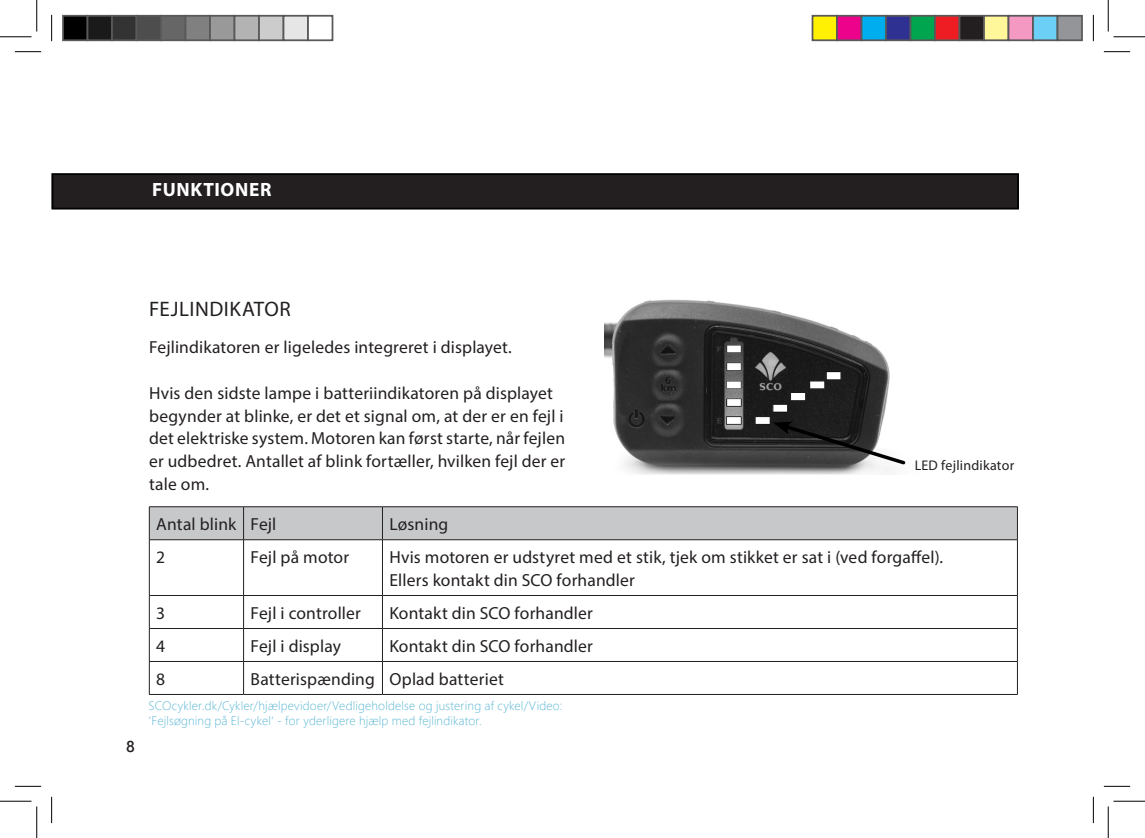
<style>
.page{position:relative;width:1145px;height:838px;background:#fff}
.page>*{position:absolute;margin:0;border:0;box-sizing:border-box;transform-origin:0 0}
.Overskrift{font:22.75px "Myriad Pro";letter-spacing:.015em;color:#fff}
.Underoverskrift{font:21px "Myriad Pro";letter-spacing:.025em;color:#231f20}
.Indhold_over{font:700 19.25px "Myriad Pro";letter-spacing:.035em;color:#fff}
.Brødtekst{font:17.5px/22.8px "Myriad Pro";letter-spacing:.01em;color:#231f20}
.t1{font:15.75px "Webly Sleek UI Semibold";color:#231f20}
.Figurtekst{font:14px "Myriad Pro";letter-spacing:.015em;color:#231f20}
.t2{font:12.25px/15.8px "Webly Sleek UI Light";letter-spacing:.015em;color:#59b6d5}
</style>
<div class="page">
<div style="left:150px;top:507px;width:867px;height:32px;background:#c7c8ca"></div>
<hr style="left:149px;top:595px;width:95px;height:1px;background:#231f20">
<hr style="left:244px;top:595px;width:138px;height:1px;background:#231f20">
<hr style="left:382px;top:595px;width:636px;height:1px;background:#231f20">
<hr style="left:149px;top:628px;width:95px;height:1px;background:#231f20">
<hr style="left:244px;top:628px;width:138px;height:1px;background:#231f20">
<hr style="left:382px;top:628px;width:636px;height:1px;background:#231f20">
<hr style="left:149px;top:661px;width:95px;height:1px;background:#231f20">
<hr style="left:244px;top:661px;width:138px;height:1px;background:#231f20">
<hr style="left:382px;top:661px;width:636px;height:1px;background:#231f20">
<hr style="left:243px;top:507px;width:1px;height:32px;background:#231f20">
<hr style="left:382px;top:507px;width:1px;height:32px;background:#231f20">
<hr style="left:149px;top:540px;width:1px;height:55px;background:#231f20">
<hr style="left:243px;top:540px;width:1px;height:55px;background:#231f20">
<hr style="left:382px;top:540px;width:1px;height:55px;background:#231f20">
<hr style="left:1017px;top:540px;width:1px;height:55px;background:#231f20">
<hr style="left:149px;top:595px;width:1px;height:33px;background:#231f20">
<hr style="left:243px;top:595px;width:1px;height:33px;background:#231f20">
<hr style="left:382px;top:595px;width:1px;height:33px;background:#231f20">
<hr style="left:1017px;top:595px;width:1px;height:33px;background:#231f20">
<hr style="left:149px;top:628px;width:1px;height:33px;background:#231f20">
<hr style="left:243px;top:628px;width:1px;height:33px;background:#231f20">
<hr style="left:382px;top:628px;width:1px;height:33px;background:#231f20">
<hr style="left:1017px;top:628px;width:1px;height:33px;background:#231f20">
<hr style="left:149px;top:661px;width:1px;height:33px;background:#231f20">
<hr style="left:243px;top:661px;width:1px;height:33px;background:#231f20">
<hr style="left:382px;top:661px;width:1px;height:33px;background:#231f20">
<hr style="left:1017px;top:661px;width:1px;height:33px;background:#231f20">
<hr style="left:149px;top:694px;width:95px;height:1px;background:#231f20">
<hr style="left:244px;top:694px;width:138px;height:1px;background:#231f20">
<hr style="left:382px;top:694px;width:636px;height:1px;background:#231f20">
<hr style="left:149px;top:506px;width:95px;height:1px;background:#231f20">
<hr style="left:149px;top:507px;width:1px;height:32px;background:#231f20">
<hr style="left:244px;top:506px;width:138px;height:1px;background:#231f20">
<hr style="left:382px;top:506px;width:636px;height:1px;background:#231f20">
<hr style="left:1017px;top:507px;width:1px;height:32px;background:#231f20">
<hr style="left:149px;top:539px;width:95px;height:1px;background:#231f20">
<hr style="left:244px;top:539px;width:138px;height:1px;background:#231f20">
<hr style="left:382px;top:539px;width:636px;height:1px;background:#231f20">
<img style="left:605px;top:299px;width:286px;height:176px">
<svg style="left:773px;top:421px;width:133px;height:46px"></svg>
<div style="left:53px;top:174px;width:965px;height:35px;background:#231f20"></div>
<div style="left:52px;top:173px;width:967px;height:36px;border:2px solid #000"></div>
<svg style="left:15px;top:51px;width:26px;height:1px"></svg>
<svg style="left:1104px;top:51px;width:26px;height:1px"></svg>
<svg style="left:15px;top:786px;width:26px;height:1px"></svg>
<svg style="left:1104px;top:786px;width:26px;height:1px"></svg>
<svg style="left:51px;top:15px;width:1px;height:26px"></svg>
<svg style="left:51px;top:796px;width:1px;height:27px"></svg>
<svg style="left:1093px;top:15px;width:1px;height:26px"></svg>
<svg style="left:1093px;top:796px;width:1px;height:27px"></svg>
<hr style="left:0;top:36px;width:32px;height:1px;background:#000">
<hr style="left:1113px;top:36px;width:32px;height:1px;background:#000">
<hr style="left:0;top:800px;width:32px;height:1px;background:#000">
<hr style="left:1113px;top:800px;width:32px;height:1px;background:#000">
<hr style="left:36px;top:0;width:1px;height:31px;background:#000">
<hr style="left:36px;top:806px;width:1px;height:31px;background:#000">
<hr style="left:1108px;top:0;width:1px;height:31px;background:#000">
<hr style="left:1108px;top:806px;width:1px;height:31px;background:#000">
<div style="left:63px;top:16px;width:25px;height:24px;background:#000"></div>
<div style="left:62px;top:15px;width:26px;height:26px;border:2px solid #595959"></div>
<div style="left:88px;top:16px;width:24px;height:24px;background:#1a1a1a"></div>
<div style="left:87px;top:15px;width:26px;height:26px;border:2px solid #595959"></div>
<div style="left:112px;top:16px;width:25px;height:24px;background:#333"></div>
<div style="left:111px;top:15px;width:26px;height:26px;border:2px solid #595959"></div>
<div style="left:137px;top:16px;width:24px;height:24px;background:#4d4d4d"></div>
<div style="left:136px;top:15px;width:26px;height:26px;border:2px solid #595959"></div>
<div style="left:161px;top:16px;width:25px;height:24px;background:#666"></div>
<div style="left:160px;top:15px;width:26px;height:26px;border:2px solid #595959"></div>
<div style="left:186px;top:16px;width:24px;height:24px;background:#808080"></div>
<div style="left:185px;top:15px;width:26px;height:26px;border:2px solid #595959"></div>
<div style="left:210px;top:16px;width:25px;height:24px;background:#999"></div>
<div style="left:209px;top:15px;width:26px;height:26px;border:2px solid #595959"></div>
<div style="left:235px;top:16px;width:24px;height:24px;background:#b3b3b3"></div>
<div style="left:234px;top:15px;width:26px;height:26px;border:2px solid #595959"></div>
<div style="left:259px;top:16px;width:25px;height:24px;background:#ccc"></div>
<div style="left:258px;top:15px;width:26px;height:26px;border:2px solid #595959"></div>
<div style="left:284px;top:16px;width:24px;height:24px;background:#e6e6e6"></div>
<div style="left:283px;top:15px;width:26px;height:26px;border:2px solid #595959"></div>
<div style="left:307px;top:15px;width:26px;height:26px;border:2px solid #595959"></div>
<div style="left:812px;top:16px;width:25px;height:24px;background:#fff101"></div>
<div style="left:812px;top:15px;width:26px;height:26px;border:2px solid #595959"></div>
<div style="left:837px;top:16px;width:24px;height:24px;background:#ed028c"></div>
<div style="left:836px;top:15px;width:26px;height:26px;border:2px solid #595959"></div>
<div style="left:861px;top:16px;width:25px;height:24px;background:#00aeef"></div>
<div style="left:861px;top:15px;width:26px;height:26px;border:2px solid #595959"></div>
<div style="left:886px;top:16px;width:24px;height:24px;background:#2e3092"></div>
<div style="left:885px;top:15px;width:26px;height:26px;border:2px solid #595959"></div>
<div style="left:910px;top:16px;width:25px;height:24px;background:#00a54f"></div>
<div style="left:910px;top:15px;width:26px;height:26px;border:2px solid #595959"></div>
<div style="left:935px;top:16px;width:24px;height:24px;background:#ee1d23"></div>
<div style="left:934px;top:15px;width:26px;height:26px;border:2px solid #595959"></div>
<div style="left:959px;top:16px;width:25px;height:24px;background:#231f20"></div>
<div style="left:959px;top:15px;width:26px;height:26px;border:2px solid #595959"></div>
<div style="left:984px;top:16px;width:24px;height:24px;background:#fff79a"></div>
<div style="left:983px;top:15px;width:26px;height:26px;border:2px solid #595959"></div>
<div style="left:1008px;top:16px;width:25px;height:24px;background:#f499c2"></div>
<div style="left:1008px;top:15px;width:26px;height:26px;border:2px solid #595959"></div>
<div style="left:1033px;top:16px;width:24px;height:24px;background:#6bcff6"></div>
<div style="left:1032px;top:15px;width:26px;height:26px;border:2px solid #595959"></div>
<div style="left:1057px;top:16px;width:25px;height:24px;background:#939598"></div>
<div style="left:1057px;top:15px;width:26px;height:26px;border:2px solid #595959"></div>
<p class="Overskrift" style="left:151px;top:176px;width:129px">FUNKTIONER</p>
<p class="Indhold_over" style="left:152px;top:177px;width:121px">FUNKTIONER</p>
<p class="t1" style="left:126px;top:734px;width:10px">8</p>
<p class="Underoverskrift" style="left:149px;top:295px;width:143px">FEJLINDIKATOR</p>
<p class="Brødtekst" style="left:149px;top:336px;width:363px">Fejlindikatoren er ligeledes integreret i displayet.</p>
<p class="Brødtekst" style="left:149px;top:381px;width:417px">Hvis den sidste lampe i batteriindikatoren på displayet begynder at blinke, er det et signal om, at der er en fejl i det elektriske system. Motoren kan først starte, når fejlen er udbedret. Antallet af blink fortæller, hvilken fejl der er tale om.</p>
<p class="Brødtekst" style="left:156px;top:512px;width:82px">Antal blink</p>
<p class="Brødtekst" style="left:251px;top:512px;width:27px">Fejl</p>
<p class="Brødtekst" style="left:389px;top:512px;width:60px">Løsning</p>
<p class="Brødtekst" style="left:156px;top:545px;width:10px">2</p>
<p class="Brødtekst" style="left:251px;top:545px;width:100px">Fejl på motor</p>
<p class="Brødtekst" style="left:389px;top:545px;width:554px">Hvis motoren er udstyret med et stik, tjek om stikket er sat i (ved forgaffel).<br>Ellers kontakt din SCO forhandler</p>
<p class="Brødtekst" style="left:156px;top:601px;width:10px">3</p>
<p class="Brødtekst" style="left:251px;top:601px;width:112px">Fejl i controller</p>
<p class="Brødtekst" style="left:389px;top:601px;width:205px">Kontakt din SCO forhandler</p>
<p class="Brødtekst" style="left:156px;top:634px;width:10px">4</p>
<p class="Brødtekst" style="left:251px;top:634px;width:92px">Fejl i display</p>
<p class="Brødtekst" style="left:389px;top:634px;width:205px">Kontakt din SCO forhandler</p>
<p class="Brødtekst" style="left:156px;top:667px;width:10px">8</p>
<p class="Brødtekst" style="left:251px;top:667px;width:126px">Batterispænding</p>
<p class="Brødtekst" style="left:389px;top:667px;width:116px">Oplad batteriet</p>
<p class="Figurtekst" style="left:915px;top:456px;width:101px">LED fejlindikator</p>
<p class="t2" style="left:149px;top:696px;width:415px">SCOcykler.dk/Cykler/hjælpevidoer/Vedligeholdelse og justering af cykel/Video: ‘Fejlsøgning på El-cykel' - for yderligere hjælp med fejlindikator.</p>
</div>
